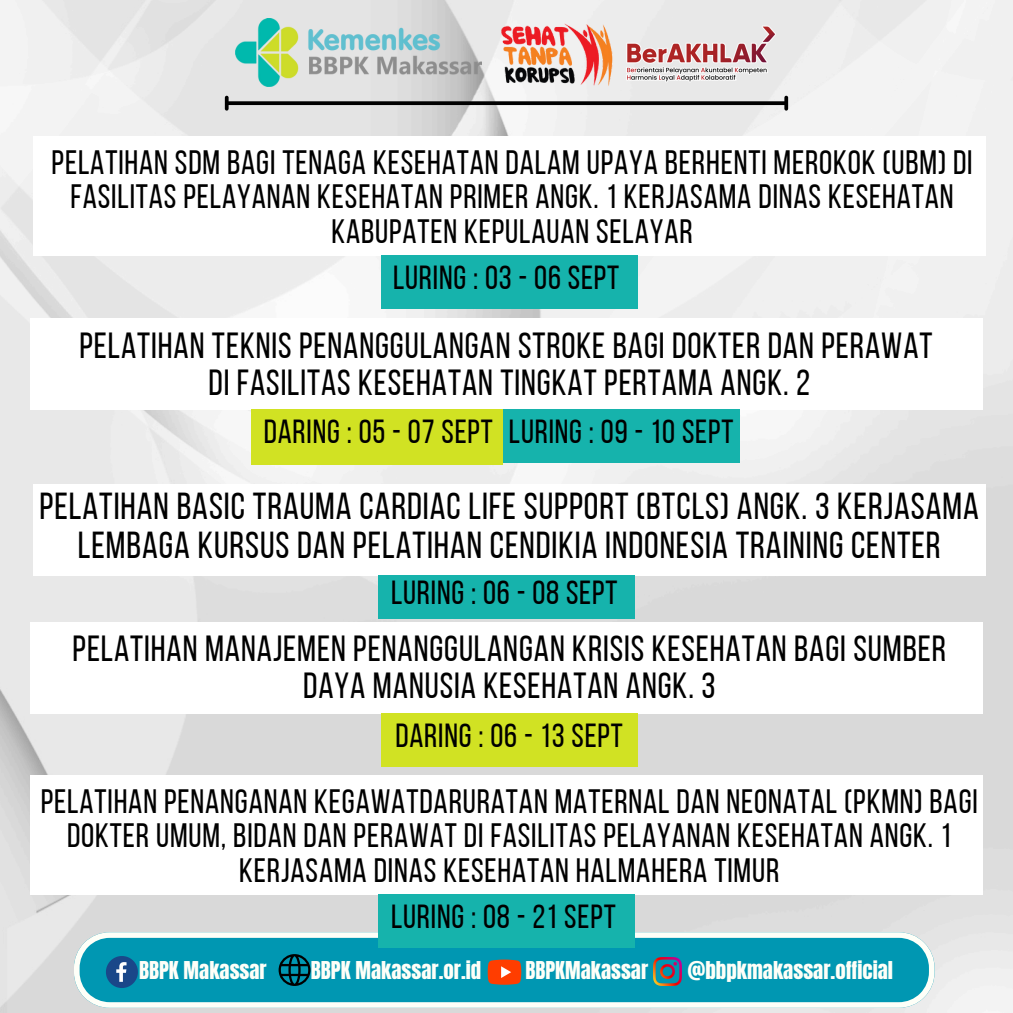
<style>
.page{position:relative;width:1013px;height:1013px;background:#fff}
.page>*{position:absolute;margin:0;border:0;box-sizing:border-box;transform-origin:0 0}
.t1{font:37.5px/38.5px "Bebas Neue";letter-spacing:.025em;color:#000;text-align:center}
.t2{font:36.25px/36.5px "Bebas Neue";letter-spacing:.025em;color:#000;text-align:center}
.t3{font:33.75px/34.8px "Bebas Neue";letter-spacing:.025em;color:#000;text-align:center}
.t4{font:33.38px "Bebas Neue";letter-spacing:.025em;color:#000}
.t5{font:20.88px "Anton";color:#fefff8}
</style>
<div class="page">
<img style="left:0;top:0;width:1012px;height:1012px">
<svg style="left:74px;top:932px;width:860px;height:75px;background:#28a6bc"></svg>
<svg style="left:106px;top:956px;width:32px;height:32px"></svg>
<svg style="left:278px;top:954px;width:32px;height:31px"></svg>
<svg style="left:487px;top:959px;width:34px;height:25px"></svg>
<img style="left:654px;top:957px;width:27px;height:28px">
<img style="left:623px;top:21px;width:154px;height:68px">
<img style="left:498px;top:21px;width:119px;height:68px">
<img style="left:236px;top:19px;width:245px;height:67px">
<svg style="left:228px;top:101px;width:556px;height:4px;background:#101010"></svg>
<svg style="left:225px;top:98px;width:3px;height:11px"></svg>
<svg style="left:784px;top:98px;width:4px;height:11px"></svg>
<div style="left:33px;top:136px;width:952px;height:119px;background:#fff"></div>
<div style="left:381px;top:255px;width:256px;height:54px;background:#16b3ac"></div>
<div style="left:33px;top:484px;width:952px;height:91px;background:#fff"></div>
<div style="left:378px;top:575px;width:256px;height:43px;background:#16b3ac"></div>
<div style="left:30px;top:318px;width:952px;height:91px;background:#fff"></div>
<div style="left:251px;top:409px;width:252px;height:56px;background:#d1e223"></div>
<div style="left:503px;top:409px;width:236px;height:54px;background:#16b3ac"></div>
<div style="left:30px;top:622px;width:952px;height:91px;background:#fff"></div>
<div style="left:381px;top:713px;width:256px;height:54px;background:#d1e223"></div>
<div style="left:30px;top:774px;width:952px;height:120px;background:#fff"></div>
<div style="left:378px;top:894px;width:256px;height:54px;background:#16b3ac"></div>
<h2 class="t3" style="left:52px;top:148px;width:922px">PELATIHAN SDM BAGI TENAGA KESEHATAN DALAM UPAYA BERHENTI MEROKOK (UBM) DI<br>FASILITAS PELAYANAN KESEHATAN PRIMER ANGK. 1 KERJASAMA DINAS KESEHATAN<br>KABUPATEN KEPULAUAN SELAYAR</h2>
<h1 class="t4" style="left:393px;top:264px;width:228px">LURING : 03 - 06 SEPT</h1>
<h1 class="t2" style="left:79px;top:331px;width:854px">PELATIHAN TEKNIS PENANGGULANGAN STROKE BAGI DOKTER DAN PERAWAT<br>DI FASILITAS KESEHATAN TINGKAT PERTAMA ANGK. 2</h1>
<h2 class="t4" style="left:264px;top:418px;width:230px">DARING : 05 - 07 SEPT</h2>
<h1 class="t4" style="left:509px;top:418px;width:226px">LURING : 09 - 10 SEPT</h1>
<h2 class="t1" style="left:40px;top:490px;width:941px">PELATIHAN BASIC TRAUMA CARDIAC LIFE SUPPORT (BTCLS) ANGK. 3 KERJASAMA<br>LEMBAGA KURSUS DAN PELATIHAN CENDIKIA INDONESIA TRAINING CENTER</h2>
<h2 class="t4" style="left:391px;top:579px;width:228px">LURING : 06 - 08 SEPT</h2>
<h2 class="t2" style="left:73px;top:634px;width:875px">PELATIHAN MANAJEMEN PENANGGULANGAN KRISIS KESEHATAN BAGI SUMBER<br>DAYA MANUSIA KESEHATAN ANGK. 3</h2>
<h2 class="t4" style="left:395px;top:722px;width:229px">DARING : 06 - 13 SEPT</h2>
<h2 class="t3" style="left:41px;top:786px;width:938px">PELATIHAN PENANGANAN KEGAWATDARURATAN MATERNAL DAN NEONATAL (PKMN) BAGI<br>DOKTER UMUM, BIDAN DAN PERAWAT DI FASILITAS PELAYANAN KESEHATAN ANGK. 1<br>KERJASAMA DINAS KESEHATAN HALMAHERA TIMUR</h2>
<p class="t4" style="left:391px;top:903px;width:226px">LURING : 08 - 21 SEPT</p>
<p class="t5" style="left:139px;top:955px;width:129px">BBPK Makassar</p>
<p class="t5" style="left:311px;top:955px;width:172px">BBPK Makassar.or.id</p>
<p class="t5" style="left:525px;top:955px;width:124px">BBPKMakassar</p>
<p class="t5" style="left:687px;top:955px;width:207px">@bbpkmakassar.official</p>
</div>
